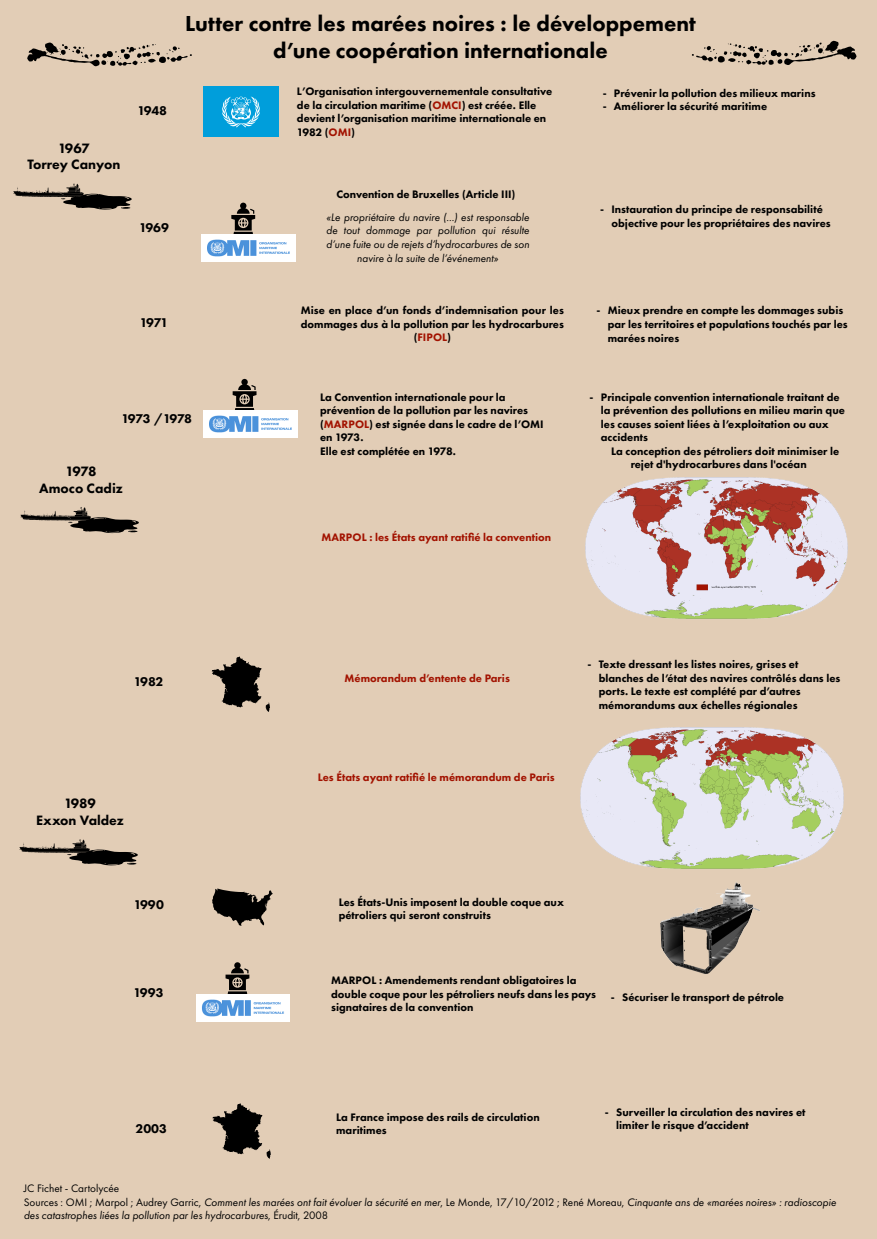
<style>
.page{position:relative;width:877px;height:1239px;background:#fff}
.page>*{position:absolute;margin:0;border:0;box-sizing:border-box;transform-origin:0 0}
.t1{font:800 22.5px/27px "Futura PT";color:#000;text-align:center}
.t2{font:800 14.06px/16.9px "Futura PT";color:#000;text-align:center}
.t3{font:800 13.12px "Futura PT";letter-spacing:-.02em;color:#000}
.t4{font:800 13.12px "Futura PT";letter-spacing:-.045em;color:#000}
.t5{font:800 11.25px/13.5px "Futura PT";color:#000}
.t6{font:italic 11.25px/13.5px "Futura PT";color:#000;text-align:center}
.t7{font:800 11.25px "Futura PT";color:#a21200}
.s1{color:#a21200}
.s2{font-style:normal}
</style>
<div class="page">
<div style="left:0;top:0;width:877px;height:1238px;background:#e2cdb6"></div>
<img style="left:203px;top:87px;width:75px;height:50px">
<svg style="left:13px;top:183px;width:119px;height:27px"></svg>
<svg style="left:231px;top:203px;width:24px;height:31px"></svg>
<img style="left:202px;top:234px;width:94px;height:27px">
<svg style="left:692px;top:41px;width:165px;height:24px"></svg>
<svg style="left:27px;top:42px;width:165px;height:24px"></svg>
<svg style="left:233px;top:379px;width:23px;height:32px"></svg>
<img style="left:203px;top:411px;width:94px;height:26px">
<svg style="left:20px;top:507px;width:119px;height:26px"></svg>
<img style="left:585px;top:478px;width:262px;height:140px">
<svg style="left:212px;top:656px;width:58px;height:56px"></svg>
<img style="left:581px;top:728px;width:262px;height:140px">
<svg style="left:19px;top:839px;width:119px;height:26px"></svg>
<svg style="left:212px;top:888px;width:61px;height:37px"></svg>
<svg style="left:225px;top:962px;width:24px;height:32px"></svg>
<img style="left:196px;top:994px;width:94px;height:26px">
<img style="left:660px;top:882px;width:100px;height:92px">
<svg style="left:213px;top:1103px;width:58px;height:55px"></svg>
<p class="t2" style="left:27px;top:139px;width:94px">1967<br>Torrey Canyon</p>
<p class="t3" style="left:138px;top:102px;width:31px">1948</p>
<h1 class="t1" style="left:185px;top:10px;width:512px">Lutter contre les marées noires : le développement d’une coopération internationale</h1>
<p class="t5" style="left:297px;top:85px;width:257px">L’Organisation intergouvernementale consultative de la circulation maritime (<span class="s1">OMCI</span>) est créée. Elle devient l’organisation maritime internationale en 1982 (<span class="s1">OMI</span>)</p>
<p class="t5" style="left:603px;top:86px;width:214px">- Prévenir la pollution des milieux marins</p>
<p class="t5" style="left:603px;top:100px;width:166px">- Améliorer la sécurité maritime</p>
<p class="t3" style="left:139px;top:219px;width:32px">1969</p>
<p class="t5" style="left:336px;top:187px;width:180px">Convention de Bruxelles (Article III)</p>
<p class="t6" style="left:326px;top:210px;width:205px">«Le propriétaire du navire (...) est responsable de tout dommage par pollution qui résulte d’une fuite ou de rejets d’hydrocarbures de son navire à la suite de l’événement»</p>
<p class="t5" style="left:611px;top:203px;width:221px;text-indent:-11px">- Instauration du principe de responsabilité objective pour les propriétaires des navires</p>
<p class="t3" style="left:140px;top:314px;width:30px">1971</p>
<p class="t5" style="left:301px;top:304px;width:265px;text-align:center">Mise en place d’un fonds d’indemnisation pour les dommages dus à la pollution par les hydrocarbures (<span class="s1">FIPOL</span>)</p>
<p class="t5" style="left:608px;top:304px;width:242px;text-indent:-11px">- Mieux prendre en compte les dommages subis par les territoires et populations touchés par les marées noires</p>
<p class="t4" style="left:122px;top:410px;width:72px">1973 /1978</p>
<p class="t2" style="left:39px;top:462px;width:85px">1978<br>Amoco Cadiz</p>
<p class="t5" style="left:320px;top:390px;width:225px">La Convention internationale pour la prévention de la pollution par les navires (<span class="s1">MARPOL</span>) est signée dans le cadre de l’OMI en 1973.<br>Elle est complétée en 1978.</p>
<p class="t7" style="left:321px;top:530px;width:231px">MARPOL : les États ayant ratifié la convention</p>
<p class="t5" style="left:601px;top:390px;width:245px;text-indent:-11px">- Principale convention internationale traitant de la prévention des pollutions en milieu marin que les causes soient liées à l’exploitation ou aux accidents</p>
<p class="t5" style="left:630px;top:444px;width:210px;text-indent:-19px">La conception des pétroliers doit minimiser le rejet d'hydrocarbures dans l'océan</p>
<p class="t3" style="left:134px;top:673px;width:31px">1982</p>
<p class="t7" style="left:344px;top:670px;width:167px">Mémorandum d’entente de Paris</p>
<p class="t2" style="left:36px;top:795px;width:89px">1989<br>Exxon Valdez</p>
<p class="t7" style="left:318px;top:770px;width:239px">Les États ayant ratifié le mémorandum de Paris</p>
<p class="t5" style="left:599px;top:657px;width:243px;text-indent:-11px">- Texte dressant les listes noires, grises et blanches de l’état des navires contrôlés dans les ports. Le texte est complété par d’autres mémorandums aux échelles régionales</p>
<p class="t3" style="left:134px;top:895px;width:32px">1990</p>
<p class="t5" style="left:339px;top:894px;width:227px">Les États-Unis imposent la double coque aux pétroliers qui seront construits</p>
<p class="t3" style="left:134px;top:984px;width:32px">1993</p>
<p class="t5" style="left:331px;top:973px;width:266px">MARPOL : Amendements rendant obligatoires la double coque pour les pétroliers neufs dans les pays signataires de la convention</p>
<p class="t5" style="left:611px;top:990px;width:175px">- Sécuriser le transport de pétrole</p>
<p class="t3" style="left:135px;top:1120px;width:33px">2003</p>
<p class="t5" style="left:336px;top:1109px;width:205px">La France impose des rails de circulation maritimes</p>
<p class="t5" style="left:616px;top:1104px;width:191px;text-indent:-11px">- Surveiller la circulation des navires et limiter le risque d’accident</p>
<p class="t6" style="left:24px;top:1181px;width:814px;text-align:left"><span class="s2">JC Fichet - Cartolycée<br>Sources : OMI ; Marpol ; Audrey Garric,</span> Comment les marées ont fait évoluer la sécurité en mer<span class="s2">, Le Monde, 17/10/2012 ; René Moreau,</span> Cinquante ans de «marées noires» : radioscopie des catastrophes liées la pollution par les hydrocarbures<span class="s2">, Érudit, 2008</span></p>
</div>
